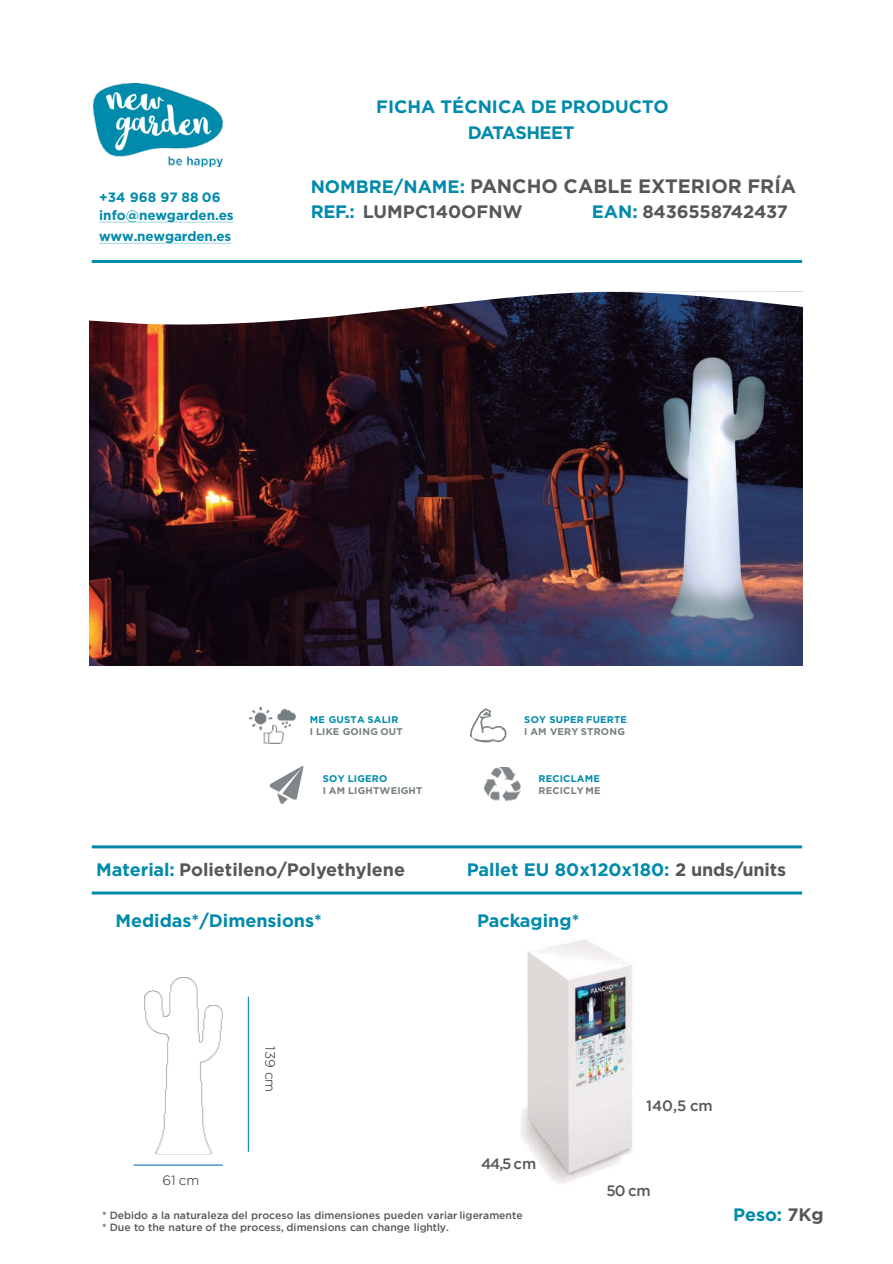
<style>
.page{position:relative;width:893px;height:1264px;background:#fff}
.page>*{position:absolute;margin:0;border:0;box-sizing:border-box;transform-origin:0 0}
.t1{font:700 19.5px "Gotham";color:#59565a}
.t2{font:700 18px/25.5px "Gotham";color:#008aab;text-align:center}
.t3{font:700 18px "Gotham";letter-spacing:-.005em;color:#59565a}
.t4{font:500 15px "Gotham";letter-spacing:-.005em;color:#59565a}
.t5{font:700 13.5px/21px "Gotham";letter-spacing:-.01em;color:#008aab}
.t6{font:300 13.5px "Gotham";color:#231f20}
.t7{font:500 10.5px "Gotham";color:#59565a}
.t8{font:700 9.75px "Gotham";letter-spacing:.02em;color:#767e81}
.t9{font:700 9.75px "Gotham";letter-spacing:.02em;color:#008aab}
.s1{font-size:18px;color:#008aab}
.s2{color:#008aab}
.s3{color:#59565a}
</style>
<div class="page">
<img style="left:520px;top:939px;width:113px;height:244px">
<img style="left:90px;top:324px;width:712px;height:341px">
<svg style="left:89px;top:291px;width:714px;height:33px"></svg>
<hr style="left:92px;top:260px;width:710px;height:3px;background:#008aab">
<hr style="left:92px;top:845px;width:710px;height:3px;background:#008aab">
<hr style="left:92px;top:891px;width:710px;height:3px;background:#008aab">
<svg style="left:99px;top:222px;width:135px;height:1px"></svg>
<svg style="left:99px;top:243px;width:132px;height:1px"></svg>
<img style="left:93px;top:84px;width:129px;height:83px">
<hr style="left:248px;top:996px;width:1px;height:155px;background:#0091a6">
<hr style="left:134px;top:1164px;width:89px;height:1px;background:#107cb3">
<img style="left:145px;top:977px;width:77px;height:177px">
<img style="left:484px;top:767px;width:36px;height:34px">
<svg style="left:270px;top:766px;width:33px;height:36px"></svg>
<svg style="left:470px;top:708px;width:36px;height:34px"></svg>
<img style="left:249px;top:707px;width:46px;height:36px">
<p class="t5" style="left:99px;top:186px;width:123px">+34 968 97 88 06</p>
<p class="t5" style="left:99px;top:204px;width:136px">info@newgarden.es www.newgarden.es</p>
<p class="t2" style="left:376px;top:93px;width:294px">FICHA TÉCNICA DE PRODUCTO<br>DATASHEET</p>
<p class="t1" style="left:311px;top:174px;width:487px"><span class="s1">NOMBRE/NAME:</span> PANCHO CABLE EXTERIOR FRÍA</p>
<p class="t3" style="left:311px;top:201px;width:213px"><span class="s2">REF.:</span> LUMPC140OFNW</p>
<p class="t3" style="left:592px;top:201px;width:197px"><span class="s2">EAN:</span> 8436558742437</p>
<p class="t9" style="left:310px;top:713px;width:90px">ME GUSTA SALIR</p>
<p class="t8" style="left:310px;top:725px;width:94px">I LIKE GOING OUT</p>
<p class="t9" style="left:323px;top:772px;width:66px">SOY LIGERO</p>
<p class="t8" style="left:323px;top:784px;width:101px">I AM LIGHTWEIGHT</p>
<p class="t9" style="left:524px;top:713px;width:104px">SOY SUPER FUERTE</p>
<p class="t8" style="left:524px;top:725px;width:102px">I AM VERY STRONG</p>
<p class="t9" style="left:538px;top:772px;width:63px">RECICLAME</p>
<p class="t8" style="left:538px;top:784px;width:64px">RECICLY ME</p>
<p class="t3" style="left:96px;top:859px;width:310px"><span class="s2">Material:</span> Polietileno/Polyethylene</p>
<p class="t2" style="left:466px;top:856px;width:321px">Pallet EU 80x120x180: <span class="s3">2 unds/units</span></p>
<p class="t2" style="left:115px;top:907px;width:208px">Medidas*/Dimensions*</p>
<p class="t2" style="left:477px;top:907px;width:104px">Packaging*</p>
<p class="t6" style="left:162px;top:1172px;width:38px">61 cm</p>
<p class="t6" style="left:277px;top:1046px;width:47px;rotate:90deg">139 cm</p>
<p class="t4" style="left:481px;top:1154px;width:57px">44,5 cm</p>
<p class="t7" style="left:102px;top:1208px;width:422px">* Debido a la naturaleza del proceso las dimensiones pueden variar ligeramente</p>
<p class="t7" style="left:102px;top:1221px;width:348px">* Due to the nature of the process, dimensions can change lightly.</p>
<p class="t4" style="left:646px;top:1097px;width:68px">140,5 cm</p>
<p class="t4" style="left:606px;top:1181px;width:46px">50 cm</p>
<p class="t2" style="left:733px;top:1200px;width:92px">Peso: <span class="s3">7Kg</span></p>
</div>
